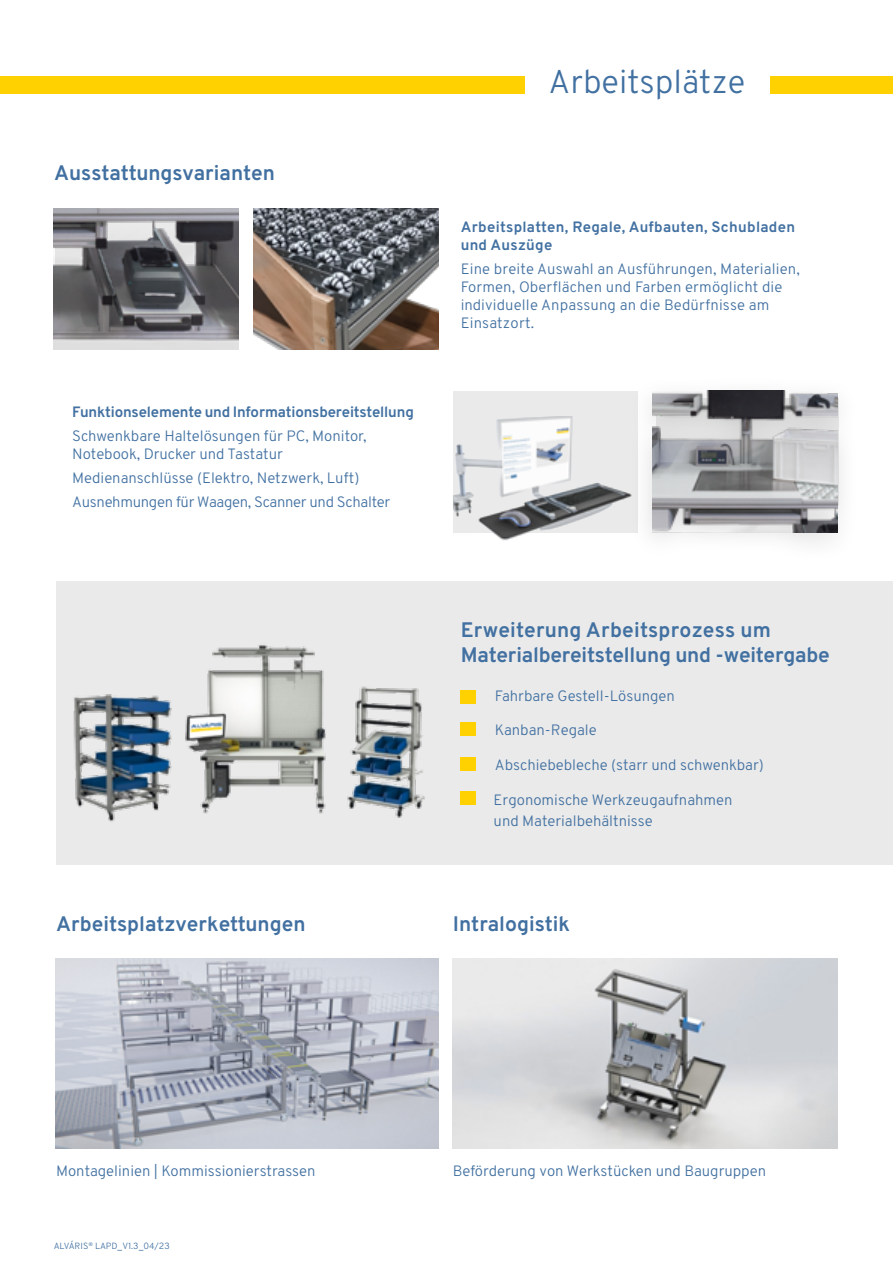
<style>
.page{position:relative;width:893px;height:1263px;background:#fff}
.page>*{position:absolute;margin:0;border:0;box-sizing:border-box;transform-origin:0 0}
.t1{font:300 33px "Overpass";color:#4170a1}
.t2{font:700 21px/25.2px "Overpass";color:#4170a1}
.t3{font:300 15px/18px "Overpass";color:#4170a1}
.t4{font:300 15px/24px "Overpass";letter-spacing:-.02em;color:#4170a1}
.t5{font:700 15px/18px "Overpass";letter-spacing:.02em;color:#4170a1}
.t6{font:700 15px "Overpass";letter-spacing:-.005em;color:#4170a1}
.t7{font:300 9px "Overpass";color:#4170a1}
</style>
<div class="page">
<div style="left:770px;top:76px;width:123px;height:17px;background:#ffd100"></div>
<div style="left:0;top:76px;width:524px;height:17px;background:#ffd100"></div>
<div style="left:56px;top:581px;width:837px;height:284px;background:#eaeaea"></div>
<div style="left:453px;top:391px;width:185px;height:141px;background:#eaeaea"></div>
<div style="left:461px;top:690px;width:15px;height:13px;background:#ffd100"></div>
<div style="left:461px;top:723px;width:15px;height:13px;background:#ffd100"></div>
<div style="left:461px;top:757px;width:15px;height:14px;background:#ffd100"></div>
<div style="left:461px;top:791px;width:15px;height:13px;background:#ffd100"></div>
<img style="left:73px;top:645px;width:352px;height:177px">
<div style="left:628px;top:374px;width:233px;height:189px;background:#000;opacity:.13"></div>
<img style="left:652px;top:391px;width:185px;height:141px">
<img style="left:56px;top:959px;width:383px;height:190px">
<img style="left:453px;top:959px;width:384px;height:190px">
<img style="left:54px;top:209px;width:185px;height:140px">
<img style="left:453px;top:416px;width:182px;height:130px">
<img style="left:253px;top:209px;width:186px;height:140px">
<h2 class="t2" style="left:54px;top:160px;width:222px">Ausstattungsvarianten</h2>
<p class="t6" style="left:72px;top:403px;width:343px">Funktionselemente und Informationsbereitstellung</p>
<p class="t3" style="left:72px;top:427px;width:296px">Schwenkbare Haltelösungen für PC, Monitor,<br>Notebook, Drucker und Tastatur</p>
<p class="t4" style="left:72px;top:466px;width:319px">Medienanschlüsse (Elektro, Netzwerk, Luft)<br>Ausnehmungen für Waagen, Scanner und Schalter</p>
<h1 class="t1" style="left:548px;top:62px;width:198px">Arbeitsplätze</h1>
<p class="t5" style="left:461px;top:218px;width:336px">Arbeitsplatten, Regale, Aufbauten, Schubladen und Auszüge</p>
<p class="t3" style="left:461px;top:259px;width:341px">Eine breite Auswahl an Ausführungen, Materialien, Formen, Oberflächen und Farben ermöglicht die individuelle Anpassung an die Bedürfnisse am Einsatzort.</p>
<h2 class="t2" style="left:461px;top:617px;width:371px">Erweiterung Arbeitsprozess um<br>Materialbereitstellung und -weitergabe</h2>
<p class="t3" style="left:495px;top:687px;width:182px">Fahrbare Gestell-Lösungen</p>
<p class="t3" style="left:495px;top:721px;width:103px">Kanban-Regale</p>
<p class="t3" style="left:495px;top:756px;width:271px">Abschiebebleche (starr und schwenkbar)</p>
<p class="t3" style="left:494px;top:789px;width:240px;line-height:21px">Ergonomische Werkzeugaufnahmen und Materialbehältnisse</p>
<h2 class="t2" style="left:56px;top:911px;width:251px">Arbeitsplatzverkettungen</h2>
<h2 class="t2" style="left:453px;top:911px;width:119px">Intralogistik</h2>
<p class="t3" style="left:56px;top:1162px;width:261px">Montagelinien | Kommissionierstrassen</p>
<p class="t3" style="left:453px;top:1162px;width:315px">Beförderung von Werkstücken und Baugruppen</p>
<p class="t7" style="left:54px;top:1241px;width:117px">ALVÁRIS<sup>®</sup> LAPD_V1.3_04/23</p>
</div>
